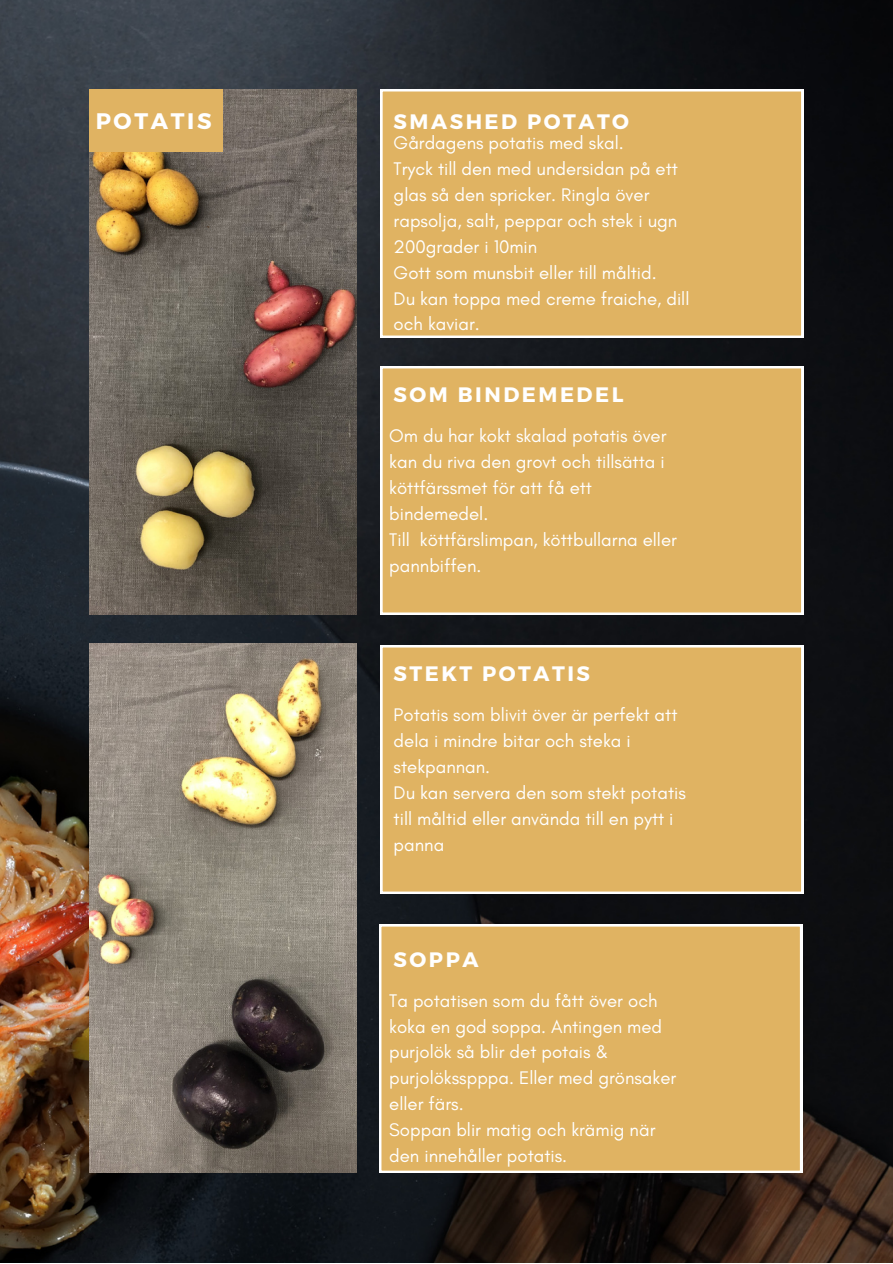
<style>
.page{position:relative;width:893px;height:1264px;background:#fff}
.page>*{position:absolute;margin:0;border:0;box-sizing:border-box;transform-origin:0 0}
.t1{font:700 22.5px "Montserrat";letter-spacing:.12em;color:#fff}
.t2{font:700 20.85px "Montserrat";letter-spacing:.12em;color:#fff}
.t3{font:18.6px/25.8px "Glacial Indifference";color:#fff}
</style>
<div class="page">
<img style="left:0;top:0;width:892px;height:1262px">
<img style="left:89px;top:89px;width:268px;height:525px">
<div style="left:380px;top:89px;width:423px;height:249px;background:#e0b362"></div>
<div style="left:379px;top:924px;width:423px;height:248px;background:#e0b362"></div>
<div style="left:380px;top:645px;width:423px;height:248px;background:#e0b362"></div>
<div style="left:380px;top:366px;width:423px;height:248px;background:#e0b362"></div>
<img style="left:89px;top:643px;width:268px;height:529px">
<div style="left:89px;top:89px;width:134px;height:63px;background:#e0b362"></div>
<p class="t1" style="left:96px;top:106px;width:117px">POTATIS</p>
<p class="t2" style="left:393px;top:107px;width:237px">SMASHED POTATO</p>
<p class="t3" style="left:393px;top:130px;width:232px">Gårdagens potatis med skal.</p>
<p class="t3" style="left:393px;top:156px;width:286px">Tryck till den med undersidan på ett glas så den spricker. Ringla över rapsolja, salt, peppar och stek i ugn<br>200grader i 10min</p>
<p class="t3" style="left:393px;top:259px;width:264px">Gott som munsbit eller till måltid.</p>
<p class="t3" style="left:393px;top:285px;width:297px">Du kan toppa med creme fraiche, dill och kaviar.</p>
<p class="t2" style="left:393px;top:381px;width:231px">SOM BINDEMEDEL</p>
<p class="t3" style="left:389px;top:423px;width:279px">Om du har kokt skalad potatis över kan du riva den grovt och tillsätta i köttfärssmet för att få ett bindemedel.</p>
<p class="t3" style="left:389px;top:526px;width:289px">Till köttfärslimpan, köttbullarna eller pannbiffen.</p>
<p class="t2" style="left:393px;top:660px;width:198px">STEKT POTATIS</p>
<p class="t3" style="left:393px;top:702px;width:285px">Potatis som blivit över är perfekt att dela i mindre bitar och steka i stekpannan.</p>
<p class="t3" style="left:393px;top:779px;width:294px">Du kan servera den som stekt potatis till måltid eller använda till en pytt i panna</p>
<p class="t2" style="left:393px;top:945px;width:86px">SOPPA</p>
<p class="t3" style="left:389px;top:987px;width:288px">Ta potatisen som du fått över och koka en god soppa. Antingen med purjolök så blir det potais &amp; purjolöksspppa. Eller med grönsaker eller färs.</p>
<p class="t3" style="left:389px;top:1116px;width:268px">Soppan blir matig och krämig när den innehåller potatis.</p>
</div>
